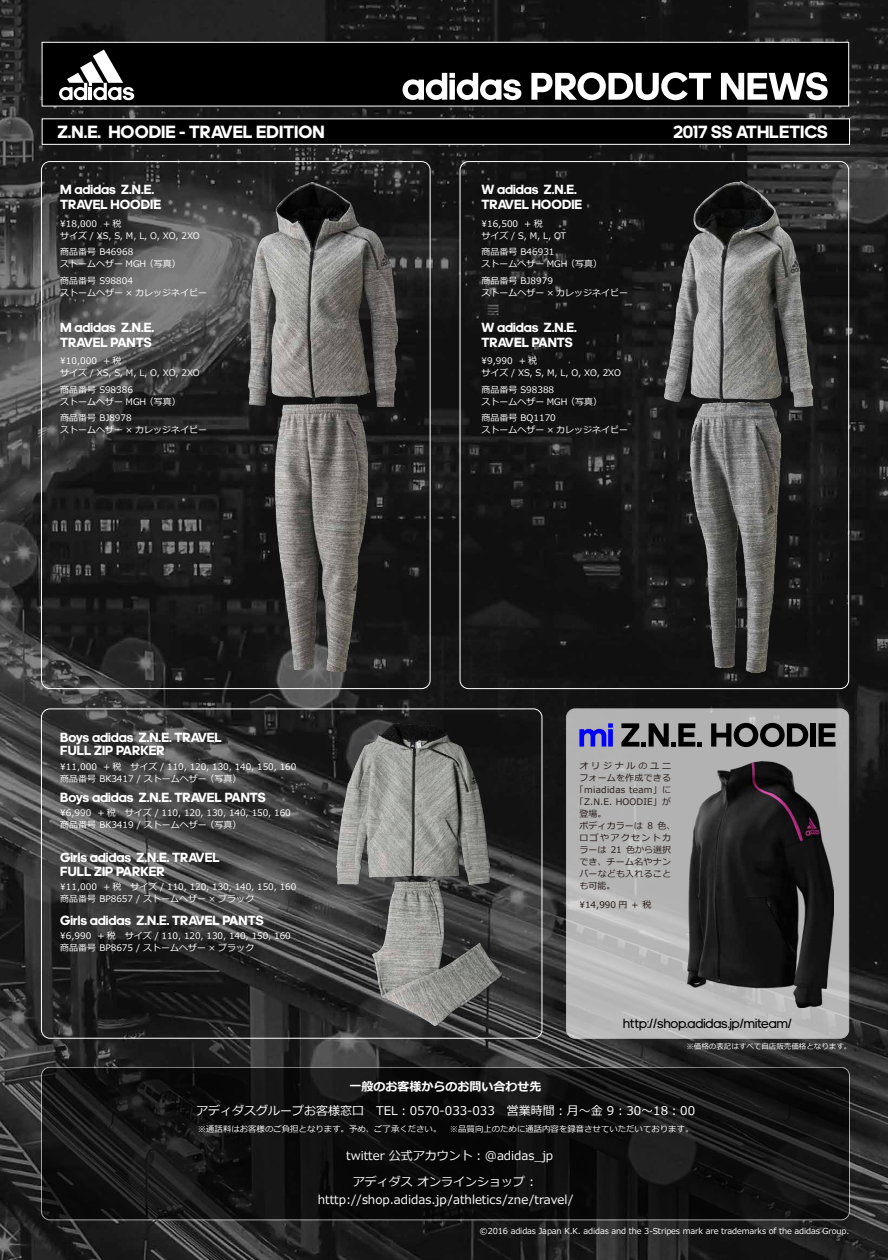
<style>
.page{position:relative;width:888px;height:1260px;background:#fff}
.page>*{position:absolute;margin:0;border:0;box-sizing:border-box;transform-origin:0 0}
.t1{font:700 18px "adineue PRO";color:#fff}
.t2{font:700 13.5px/15px "adineue PRO";color:#fff}
.t3{font:13.5px "adineue PRO";color:#000}
.t4{font:12px/17.4px "Meiryo";color:#fff;text-align:center}
.t5{font:700 12px "Meiryo";color:#fff}
.t6{font:9px/12px "Meiryo";color:#fff}
.t7{font:9px "Meiryo";letter-spacing:.02em;color:#231815}
.t8{font:9px "Meiryo";color:#231815}
.t9{font:9px "Meiryo";letter-spacing:.15em;color:#231815}
.t10{font:9px "Meiryo";letter-spacing:.31em;color:#231815}
.t11{font:8.4px "Meiryo";color:#fff}
.t12{font:8.25px "Meiryo";letter-spacing:-.01em;color:#fff}
.t13{font:7.5px "Meiryo";color:#fff}
</style>
<div class="page">
<img style="left:0;top:0;width:888px;height:1260px">
<div style="left:42px;top:119px;width:808px;height:26px;background:#000;border:1px solid #fff"></div>
<div style="left:42px;top:42px;width:807px;height:64px;background:#000;border:1px solid #fff"></div>
<svg style="left:403px;top:73px;width:118px;height:27px"></svg>
<svg style="left:531px;top:72px;width:180px;height:28px"></svg>
<svg style="left:721px;top:72px;width:107px;height:28px"></svg>
<svg style="left:59px;top:50px;width:75px;height:50px"></svg>
<svg style="left:567px;top:709px;width:282px;height:329px;background:#b6b6b6"></svg>
<div style="left:566px;top:709px;width:283px;height:330px;border:1px solid #fff;border-radius:9px"></div>
<img style="left:688px;top:762px;width:146px;height:245px">
<img style="left:249px;top:182px;width:149px;height:224px">
<img style="left:274px;top:403px;width:93px;height:268px">
<img style="left:664px;top:182px;width:148px;height:224px">
<img style="left:690px;top:403px;width:90px;height:269px">
<img style="left:373px;top:881px;width:128px;height:144px">
<img style="left:337px;top:723px;width:152px;height:161px">
<svg style="left:579px;top:723px;width:34px;height:24px"></svg>
<svg style="left:621px;top:723px;width:81px;height:24px;background:#5b5b5b"></svg>
<svg style="left:711px;top:723px;width:97px;height:24px;background:#545454"></svg>
<div style="left:811px;top:723px;width:5px;height:24px;background:#000"></div>
<svg style="left:819px;top:723px;width:17px;height:24px"></svg>
<svg style="left:41px;top:1067px;width:809px;height:153px;background:#111"></svg>
<div style="left:41px;top:1067px;width:809px;height:153px;border:1px solid #fff;border-radius:9px"></div>
<h1 class="t1" style="left:57px;top:122px;width:269px">Z.N.E. HOODIE - TRAVEL EDITION</h1>
<h1 class="t1" style="left:673px;top:122px;width:156px">2017 SS ATHLETICS</h1>
<h2 class="t2" style="left:60px;top:182px;width:102px">M adidas Z.N.E.<br>TRAVEL HOODIE</h2>
<p class="t6" style="left:60px;top:218px;width:141px">¥18,000 + 税<br>サイズ / XS, S, M, L, O, XO, 2XO</p>
<p class="t6" style="left:60px;top:246px;width:122px">商品番号 B46968<br>ストームヘザー MGH （写真）</p>
<p class="t6" style="left:60px;top:275px;width:148px">商品番号 S98804<br>ストームヘザー × カレッジネイビー</p>
<h2 class="t2" style="left:60px;top:320px;width:95px">M adidas Z.N.E.<br>TRAVEL PANTS</h2>
<p class="t6" style="left:60px;top:355px;width:141px">¥10,000 + 税<br>サイズ / XS, S, M, L, O, XO, 2XO</p>
<p class="t6" style="left:60px;top:384px;width:122px">商品番号 S98386<br>ストームヘザー MGH （写真）</p>
<p class="t6" style="left:60px;top:412px;width:148px">商品番号 BJ8978<br>ストームヘザー × カレッジネイビー</p>
<h2 class="t2" style="left:60px;top:730px;width:163px;line-height:13.5px">Boys adidas Z.N.E. TRAVEL<br>FULL ZIP PARKER</h2>
<p class="t6" style="left:60px;top:761px;width:238px">¥11,000 + 税　サイズ / 110, 120, 130, 140, 150, 160商品番号 BK3417 / ストームヘザー （写真）</p>
<h2 class="t2" style="left:60px;top:790px;width:207px">Boys adidas Z.N.E. TRAVEL PANTS</h2>
<p class="t6" style="left:60px;top:807px;width:232px">¥6,990 + 税　サイズ / 110, 120, 130, 140, 150, 160商品番号 BK3419 / ストームヘザー （写真）</p>
<h2 class="t2" style="left:60px;top:851px;width:161px;line-height:13.5px">Girls adidas Z.N.E. TRAVEL<br>FULL ZIP PARKER</h2>
<p class="t6" style="left:60px;top:881px;width:238px">¥11,000 + 税　サイズ / 110, 120, 130, 140, 150, 160商品番号 BP8657 / ストームヘザー × ブラック</p>
<h2 class="t2" style="left:60px;top:912px;width:205px">Girls adidas Z.N.E. TRAVEL PANTS</h2>
<p class="t6" style="left:60px;top:930px;width:232px">¥6,990 + 税　サイズ / 110, 120, 130, 140, 150, 160商品番号 BP8675 / ストームヘザー × ブラック</p>
<h2 class="t2" style="left:482px;top:182px;width:102px">W adidas Z.N.E.<br>TRAVEL HOODIE</h2>
<p class="t6" style="left:482px;top:218px;width:86px">¥16,500 + 税<br>サイズ / S, M, L, OT</p>
<p class="t6" style="left:482px;top:246px;width:122px">商品番号 B46931<br>ストームヘザー MGH （写真）</p>
<p class="t6" style="left:482px;top:275px;width:148px">商品番号 BJ8979<br>ストームヘザー × カレッジネイビー</p>
<h2 class="t2" style="left:482px;top:320px;width:97px">W adidas Z.N.E.<br>TRAVEL PANTS</h2>
<p class="t6" style="left:482px;top:355px;width:141px">¥9,990 + 税<br>サイズ / XS, S, M, L, O, XO, 2XO</p>
<p class="t6" style="left:482px;top:384px;width:122px">商品番号 S98388<br>ストームヘザー MGH （写真）</p>
<p class="t6" style="left:482px;top:412px;width:148px">商品番号 BQ1170<br>ストームヘザー × カレッジネイビー</p>
<p class="t10" style="left:579px;top:761px;width:93px">オリジナルのユニ</p>
<p class="t7" style="left:579px;top:773px;width:93px">フォームを作成できる</p>
<p class="t7" style="left:575px;top:785px;width:98px">「miadidas team」に</p>
<p class="t7" style="left:575px;top:797px;width:98px">「Z.N.E. HOODIE」が</p>
<p class="t7" style="left:579px;top:809px;width:28px">登場。</p>
<p class="t7" style="left:579px;top:821px;width:98px">ボディカラーは 8 色、</p>
<p class="t9" style="left:579px;top:833px;width:93px">ロゴやアクセントカ</p>
<p class="t8" style="left:579px;top:845px;width:93px">ラーは 21 色から選択</p>
<p class="t7" style="left:579px;top:857px;width:93px">でき、チーム名やナン</p>
<p class="t7" style="left:579px;top:869px;width:93px">バーなども入れること</p>
<p class="t7" style="left:579px;top:881px;width:37px">も可能。</p>
<p class="t7" style="left:579px;top:899px;width:74px">¥14,990 円 ＋ 税</p>
<h2 class="t3" style="left:623px;top:1015px;width:170px">http://shop.adidas.jp/miteam/</h2>
<p class="t13" style="left:686px;top:1042px;width:166px">※価格の表記はすべて自店販売価格となります。</p>
<h3 class="t5" style="left:350px;top:1080px;width:194px">一般のお客様からのお問い合わせ先</h3>
<h3 class="t4" style="left:196px;top:1102px;width:501px">アディダスグループお客様窓口　TEL：0570-033-033　営業時間：月～金 9：30～18：00</h3>
<p class="t11" style="left:198px;top:1124px;width:497px">※通話料はお客様のご負担となります。予め、ご了承ください。　※品質向上のために通話内容を録音させていただいております。</p>
<h3 class="t4" style="left:346px;top:1147px;width:209px">twitter 公式アカウント：@adidas_jp</h3>
<h3 class="t4" style="left:318px;top:1174px;width:257px">アディダス オンラインショップ : htttp://shop.adidas.jp/athletics/zne/travel/</h3>
<p class="t12" style="left:480px;top:1226px;width:371px">©2016 adidas Japan K.K. adidas and the 3-Stripes mark are trademarks of the adidas Group.</p>
</div>
